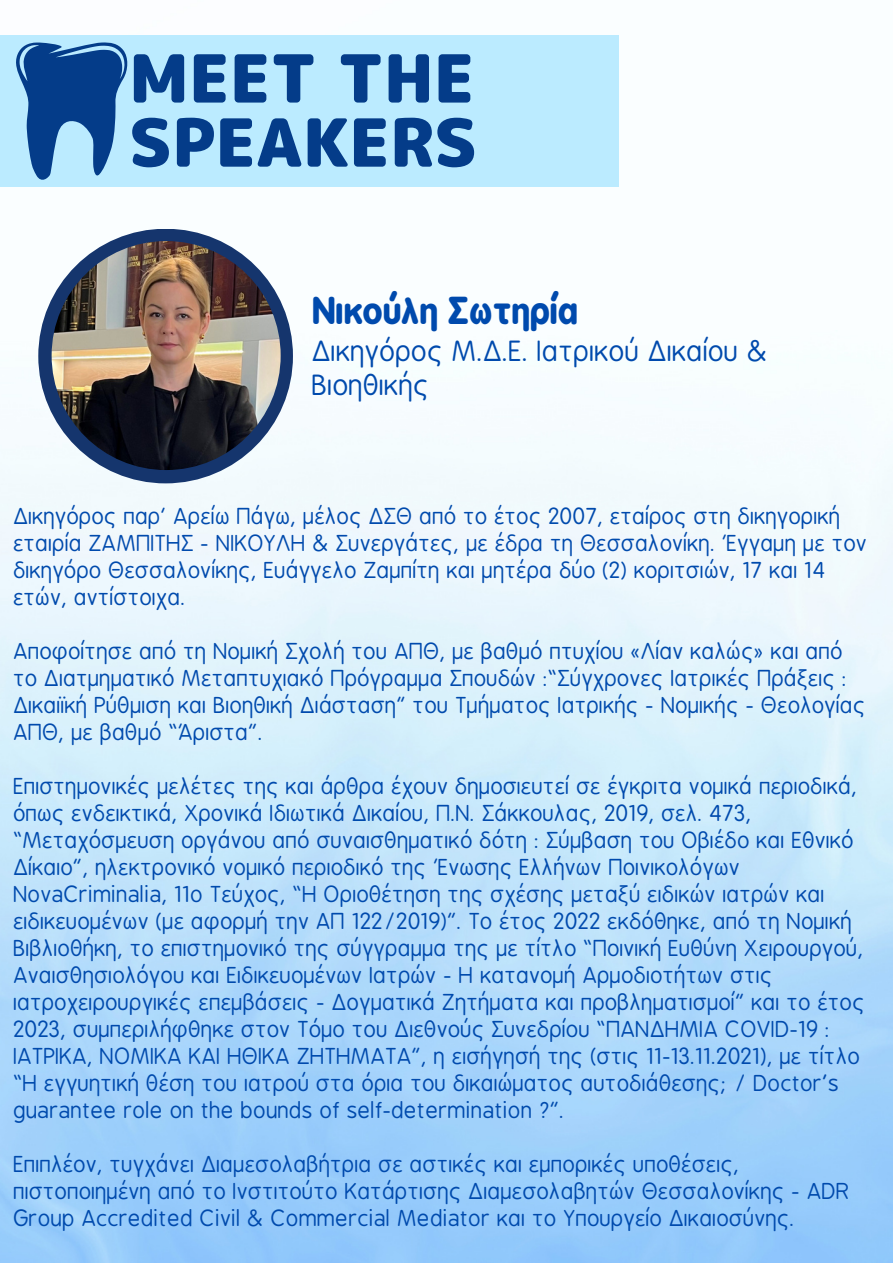
<style>
.page{position:relative;width:893px;height:1264px;background:#fff}
.page>*{position:absolute;margin:0;border:0;box-sizing:border-box;transform-origin:0 0}
.t1{font:66.15px/64.1px "rounded mplus 1 p black";color:#043c89}
.t2{font:700 35.1px "B Preplay";color:#004aad}
.t3{font:27.6px/33.8px "B Preplay";color:#004aad}
.t4{font:21.75px/27px "B Preplay";color:#004aad}
</style>
<div class="page">
<img style="left:0;top:35px;width:892px;height:1227px">
<div style="left:0;top:35px;width:618px;height:151px;background:#bbebff"></div>
<svg style="left:16px;top:42px;width:112px;height:138px"></svg>
<div style="left:38px;top:229px;width:255px;height:254px;background:#15356d;border-radius:50%"></div>
<img style="left:52px;top:241px;width:228px;height:229px;border-radius:50%">
<p class="t1" style="left:129px;top:46px;width:350px">MEET THE<br>SPEAKERS</p>
<p class="t2" style="left:313px;top:289px;width:268px">Νικούλη Σωτηρία</p>
<p class="t3" style="left:313px;top:335px;width:457px">Δικηγόρος M.Δ.Ε. Ιατρικού Δικαίου &amp;<br>Βιοηθικής</p>
<p class="t4" style="left:14px;top:503px;width:855px">Δικηγόρος παρ’ Αρείω Πάγω, μέλος ΔΣΘ από το έτος 2007, εταίρος στη δικηγορική εταιρία ΖΑΜΠΙΤΗΣ - ΝΙΚΟΥΛΗ &amp; Συνεργάτες, με έδρα τη Θεσσαλονίκη. Έγγαμη με τον δικηγόρο Θεσσαλονίκης, Ευάγγελο Ζαμπίτη και μητέρα δύο (2) κοριτσιών, 17 και 14 ετών, αντίστοιχα.</p>
<p class="t4" style="left:14px;top:638px;width:854px">Αποφοίτησε από τη Νομική Σχολή του ΑΠΘ, με βαθμό πτυχίου «Λίαν καλώς» και από το Διατμηματικό Μεταπτυχιακό Πρόγραμμα Σπουδών :“Σύγχρονες Ιατρικές Πράξεις :<br>Δικαιϊκή Ρύθμιση και Βιοηθική Διάσταση” του Τμήματος Ιατρικής - Νομικής - Θεολογίας ΑΠΘ, με βαθμό “Άριστα”.</p>
<p class="t4" style="left:14px;top:773px;width:853px">Επιστημονικές μελέτες της και άρθρα έχουν δημοσιευτεί σε έγκριτα νομικά περιοδικά, όπως ενδεικτικά, Χρονικά Ιδιωτικά Δικαίου, Π.Ν. Σάκκουλας, 2019, σελ. 473, “Μεταχόσμευση οργάνου από συναισθηματικό δότη : Σύμβαση του Οβιέδο και Εθνικό Δίκαιο”, ηλεκτρονικό νομικό περιοδικό της Ένωσης Ελλήνων Ποινικολόγων NovaCriminalia, 11o Τεύχος, “Η Οριοθέτηση της σχέσης μεταξύ ειδικών ιατρών και ειδικευομένων (με αφορμή την ΑΠ 122/2019)”. Το έτος 2022 εκδόθηκε, από τη Νομική Βιβλιοθήκη, το επιστημονικό της σύγγραμμα της με τίτλο “Ποινική Ευθύνη Χειρουργού, Αναισθησιολόγου και Ειδικευομένων Ιατρών - Η κατανομή Αρμοδιοτήτων στις ιατροχειρουργικές επεμβάσεις - Δογματικά Ζητήματα και προβληματισμοί” και το έτος 2023, συμπεριλήφθηκε στον Τόμο του Διεθνούς Συνεδρίου “ΠΑΝΔΗΜΙΑ COVID-19 :<br>ΙΑΤΡΙΚΑ, ΝΟΜΙΚΑ ΚΑΙ ΗΘΙΚΑ ΖΗΤΗΜΑΤΑ”, η εισήγησή της (στις 11-13.11.2021), με τίτλο “Η εγγυητική θέση του ιατρού στα όρια του δικαιώματος αυτοδιάθεσης; / Doctor's guarantee role on the bounds of self-determination ?”.</p>
<p class="t4" style="left:14px;top:1151px;width:837px">Επιπλέον, τυγχάνει Διαμεσολαβήτρια σε αστικές και εμπορικές υποθέσεις, πιστοποιημένη από το Ινστιτούτο Κατάρτισης Διαμεσολαβητών Θεσσαλονίκης - ADR<br>Group Accredited Civil &amp; Commercial Mediator και το Υπουργείο Δικαιοσύνης.</p>
</div>
